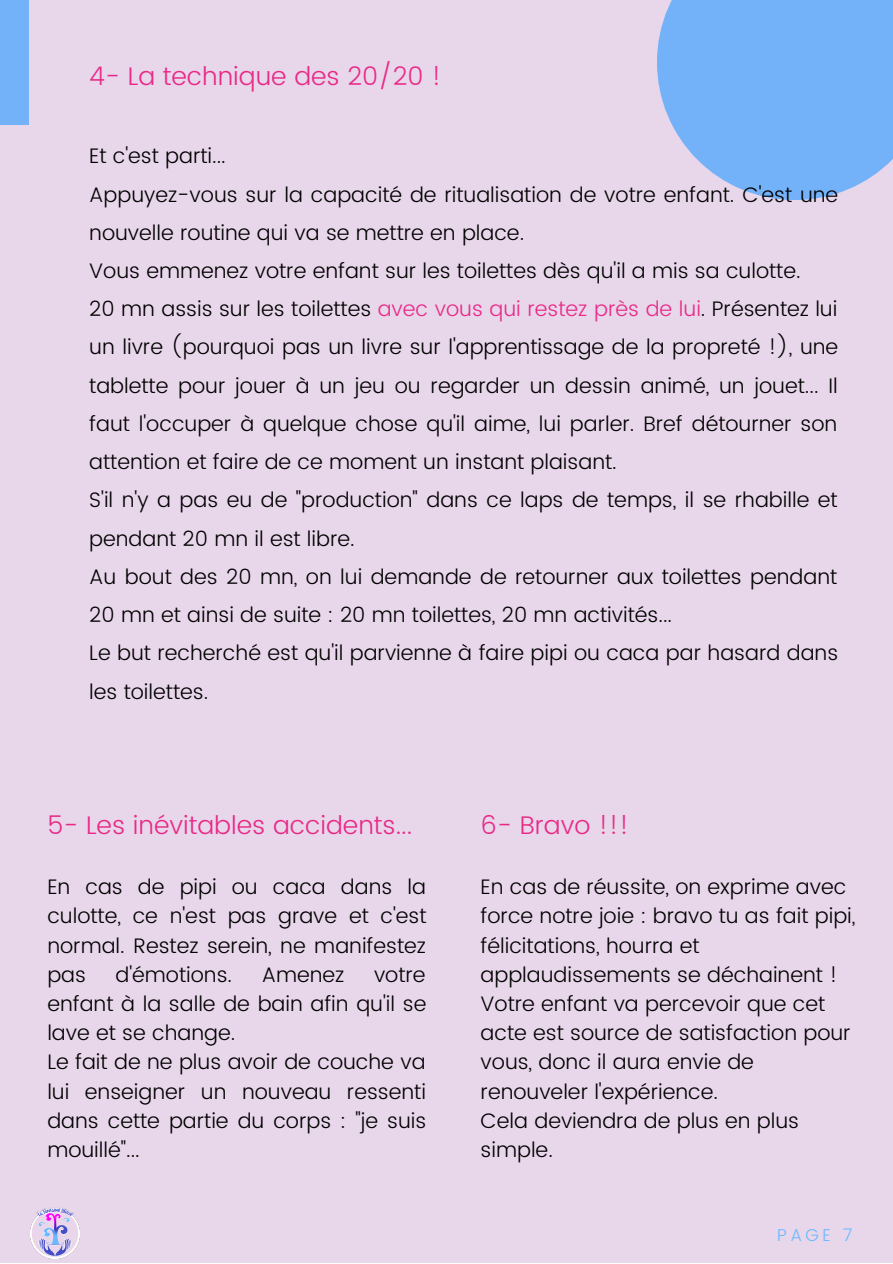
<style>
.page{position:relative;width:893px;height:1264px;background:#fff}
.page>*{position:absolute;margin:0;border:0;box-sizing:border-box;transform-origin:0 0}
.t1{font:300 25.5px "Poppins";color:#e82987}
.t2{font:300 21px/29.2px "Poppins";color:#000}
.t3{font:300 17.1px "Poppins";color:#6bbaff}
.s1{color:#e82987}
</style>
<div class="page">
<div style="left:0;top:0;width:892px;height:1262px;background:#e8d6ea"></div>
<div style="left:657px;top:0;width:235px;height:200px;background:#73b2f9"></div>
<div style="left:0;top:0;width:29px;height:124px;background:#73b2f9"></div>
<img style="left:30px;top:1207px;width:50px;height:51px">
<p class="t1" style="left:89px;top:61px;width:354px">4- La technique des 20/20 !</p>
<p class="t2" style="left:89px;top:137px;width:750px;line-height:38.2px">Et c'est parti...<br>Appuyez-vous sur la capacité de ritualisation de votre enfant. C'est une nouvelle routine qui va se mettre en place.<br>Vous emmenez votre enfant sur les toilettes dès qu'il a mis sa culotte.<br>20 mn assis sur les toilettes <span class="s1">avec vous qui restez près de lui</span>. Présentez lui un livre (pourquoi pas un livre sur l'apprentissage de la propreté !), une tablette pour jouer à un jeu ou regarder un dessin animé, un jouet... Il faut l'occuper à quelque chose qu'il aime, lui parler. Bref détourner son attention et faire de ce moment un instant plaisant.<br>S'il n'y a pas eu de "production" dans ce laps de temps, il se rhabille et pendant 20 mn il est libre.<br>Au bout des 20 mn, on lui demande de retourner aux toilettes pendant 20 mn et ainsi de suite : 20 mn toilettes, 20 mn activités...<br>Le but recherché est qu'il parvienne à faire pipi ou caca par hasard dans les toilettes.</p>
<p class="t1" style="left:47px;top:810px;width:366px">5- Les inévitables accidents...</p>
<p class="t2" style="left:47px;top:872px;width:381px;text-align:justify">En cas de pipi ou caca dans la culotte, ce n'est pas grave et c'est normal. Restez serein, ne manifestez pas</p>
<p class="t2" style="left:115px;top:959px;width:118px">d'émotions.</p>
<p class="t2" style="left:262px;top:959px;width:84px">Amenez</p>
<p class="t2" style="left:47px;top:959px;width:380px;text-indent:326px">votre enfant à la salle de bain afin qu'il se lave et se change.<br>Le fait de ne plus avoir de couche va lui enseigner un nouveau ressenti dans cette partie du corps : "je suis mouillé"...</p>
<p class="t1" style="left:480px;top:810px;width:150px">6- Bravo !!!</p>
<p class="t2" style="left:480px;top:872px;width:376px">En cas de réussite, on exprime avec force notre joie : bravo tu as fait pipi, félicitations, hourra et applaudissements se déchainent !<br>Votre enfant va percevoir que cet acte est source de satisfaction pour vous, donc il aura envie de renouveler l'expérience.<br>Cela deviendra de plus en plus simple.</p>
<p class="t3" style="left:777px;top:1225px;width:76px">PAGE 7</p>
</div>
